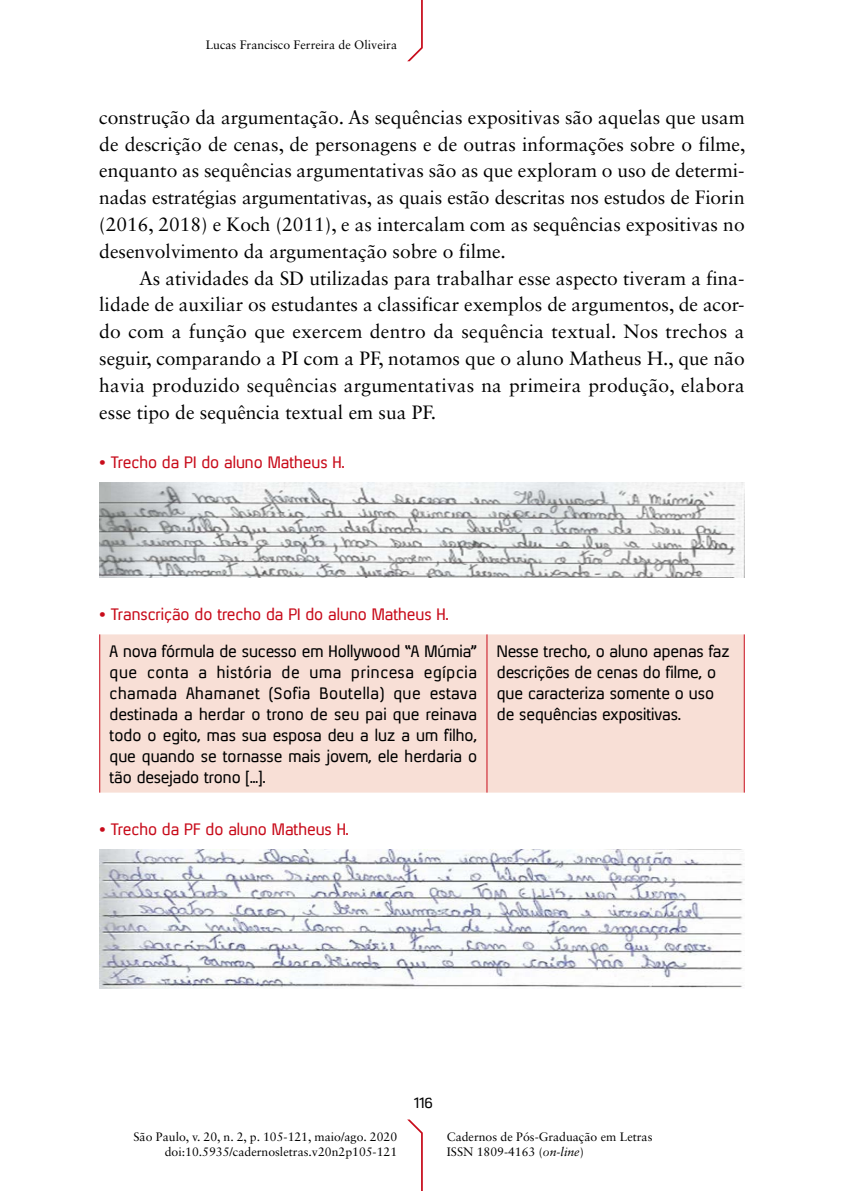
<style>
.page{position:relative;width:844px;height:1191px;background:#fff}
.page>*{position:absolute;margin:0;border:0;box-sizing:border-box;transform-origin:0 0}
.t1{font:19.25px/26.8px "Sabon LT Std";color:#000;text-align:justify}
.t2{font:15.75px/21px "Xenu";color:#000;text-align:justify}
.t3{font:15.75px "Xenu";color:#c80c1b}
.t4{font:14px "Xenu";color:#000}
.t5{font:12.25px/14.7px "Sabon LT Std";color:#000}
.s1{font-style:italic}
</style>
<div class="page">
<svg style="left:407px;top:1119px;width:15px;height:72px"></svg>
<svg style="left:407px;top:0;width:15px;height:61px"></svg>
<img style="left:99px;top:482px;width:645px;height:96px">
<div style="left:100px;top:634px;width:643px;height:158px;background:#f8dfd6"></div>
<hr style="left:99px;top:634px;width:1px;height:158px;background:#c80c1b">
<hr style="left:486px;top:634px;width:1px;height:158px;background:#c80c1b">
<hr style="left:743px;top:634px;width:1px;height:158px;background:#c80c1b">
<img style="left:99px;top:849px;width:645px;height:139px">
<p class="t5" style="left:206px;top:37px;width:193px">Lucas Francisco Ferreira de Oliveira</p>
<p class="t1" style="left:99px;top:104px;width:647px">construção da argumentação. As sequências expositivas são aquelas que usam de descrição de cenas, de personagens e de outras informações sobre o filme, enquanto as sequências argumentativas são as que exploram o uso de determi‑ nadas estratégias argumentativas, as quais estão descritas nos estudos de Fiorin (2016, 2018) e Koch (2011), e as intercalam com as sequências expositivas no desenvolvimento da argumentação sobre o filme.</p>
<p class="t1" style="left:99px;top:264px;width:646px;text-indent:40px">As atividades da SD utilizadas para trabalhar esse aspecto tiveram a fina‑ lidade de auxiliar os estudantes a classificar exemplos de argumentos, de acor‑ do com a função que exercem dentro da sequência textual. Nos trechos a seguir, comparando a PI com a PF, notamos que o aluno Matheus H., que não havia produzido sequências argumentativas na primeira produção, elabora esse tipo de sequência textual em sua PF.</p>
<p class="t3" style="left:99px;top:453px;width:246px">• Trecho da PI do aluno Matheus H.</p>
<p class="t3" style="left:99px;top:604px;width:350px">• Transcrição do trecho da PI do aluno Matheus H.</p>
<p class="t2" style="left:110px;top:640px;width:369px">A nova fórmula de sucesso em Hollywood “A Múmia” que conta a história de uma princesa egípcia chamada Ahamanet (Sofia Boutella) que estava destinada a herdar o trono de seu pai que reinava todo o egito, mas sua esposa deu a luz a um filho, que quando se tornasse mais jovem, ele herdaria o tão desejado trono [...].</p>
<p class="t2" style="left:497px;top:640px;width:234px;text-align:left">Nesse trecho, o aluno apenas faz descrições de cenas do filme, o que caracteriza somente o uso de sequências expositivas.</p>
<p class="t3" style="left:99px;top:819px;width:251px">• Trecho da PF do aluno Matheus H.</p>
<p class="t5" style="left:133px;top:1129px;width:265px;text-align:right">São Paulo, v. 20, n. 2, p. 105-121, maio/ago. 2020 doi:10.5935/cadernosletras.v20n2p105-121</p>
<p class="t4" style="left:414px;top:1094px;width:20px">116</p>
<p class="t5" style="left:446px;top:1129px;width:207px">Cadernos de Pós-Graduação em Letras<br>ISSN 1809-4163 (<span class="s1">on-line</span>)</p>
</div>
